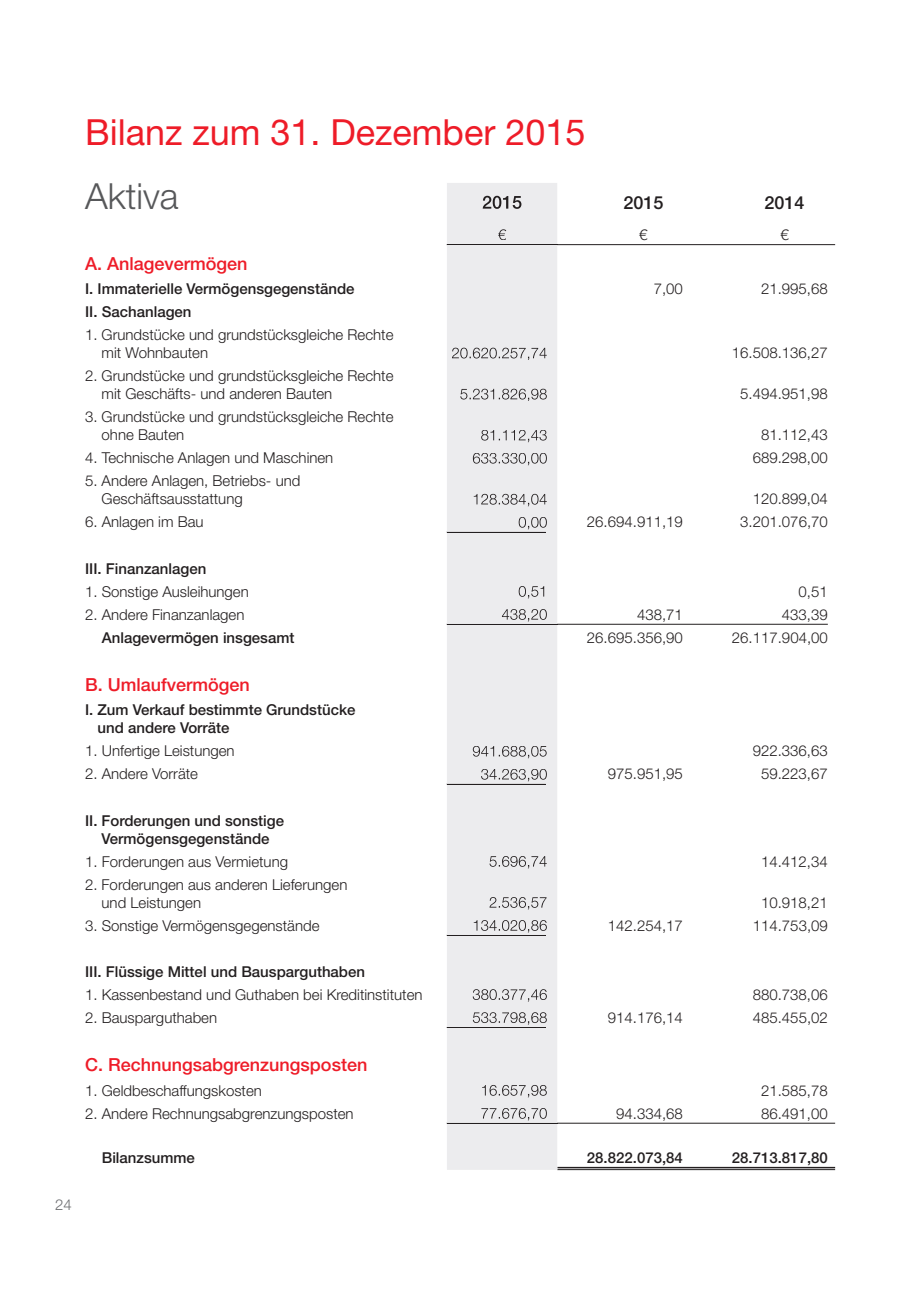
<style>
.page{position:relative;width:919px;height:1289px;background:#fff}
.page>*{position:absolute;margin:0;border:0;box-sizing:border-box;transform-origin:0 0}
.t1{font:36px "Helvetica Neue LT";color:#ee1c28}
.t2{font:300 36px "Helvetica Neue LT";color:#57585a}
.t3{font:500 18px "Helvetica Neue LT";color:#ee1c28}
.t4{font:500 18px "Helvetica Neue LT";color:#231f20}
.t5{font:300 15px/18px "Helvetica Neue LT";color:#231f20}
.t6{font:500 15px/18px "Helvetica Neue LT";color:#231f20}
.t7{font:300 15px "Helvetica Neue LT";color:#6c6d70}
</style>
<div class="page">
<hr style="left:446px;top:244px;width:389px;height:1px;background:#231f20">
<hr style="left:446px;top:531px;width:99px;height:1px;background:#231f20">
<hr style="left:446px;top:624px;width:381px;height:1px;background:#231f20">
<hr style="left:446px;top:783px;width:99px;height:1px;background:#231f20">
<hr style="left:446px;top:934px;width:99px;height:1px;background:#231f20">
<hr style="left:446px;top:1027px;width:99px;height:1px;background:#231f20">
<hr style="left:446px;top:1122px;width:389px;height:1px;background:#231f20">
<hr style="left:557px;top:1166px;width:278px;height:2px;background:#231f20">
<hr style="left:557px;top:1169px;width:278px;height:1px;background:#231f20">
<div style="left:447px;top:183px;width:110px;height:986px;background:#ececee"></div>
<svg style="left:482px;top:196px;width:75px;height:13px"></svg>
<svg style="left:498px;top:229px;width:59px;height:11px"></svg>
<hr style="left:447px;top:244px;width:110px;height:1px;background:#231f20">
<svg style="left:447px;top:347px;width:20px;height:11px"></svg>
<svg style="left:447px;top:429px;width:78px;height:11px"></svg>
<hr style="left:447px;top:531px;width:98px;height:1px;background:#231f20">
<hr style="left:447px;top:624px;width:110px;height:1px;background:#231f20">
<svg style="left:447px;top:768px;width:41px;height:11px"></svg>
<hr style="left:447px;top:783px;width:98px;height:1px;background:#231f20">
<svg style="left:447px;top:896px;width:67px;height:14px"></svg>
<hr style="left:447px;top:934px;width:98px;height:1px;background:#231f20">
<hr style="left:447px;top:1027px;width:98px;height:1px;background:#231f20">
<hr style="left:447px;top:1122px;width:110px;height:1px;background:#231f20">
<h1 class="t1" style="left:85px;top:120px;width:502px">Bilanz zum 31. Dezember 2015</h1>
<h1 class="t2" style="left:85px;top:183px;width:95px">Aktiva</h1>
<p class="t4" style="left:623px;top:196px;width:42px">2015</p>
<p class="t4" style="left:764px;top:196px;width:42px">2014</p>
<p class="t5" style="left:639px;top:227px;width:10px">€</p>
<p class="t5" style="left:780px;top:227px;width:10px">€</p>
<p class="t3" style="left:85px;top:257px;width:164px">A. Anlagevermögen</p>
<p class="t6" style="left:85px;top:281px;width:271px">I. Immaterielle Vermögensgegenstände</p>
<p class="t5" style="left:653px;top:281px;width:31px">7,00</p>
<p class="t5" style="left:761px;top:281px;width:68px">21.995,68</p>
<p class="t6" style="left:85px;top:304px;width:108px">II. Sachanlagen</p>
<p class="t5" style="left:102px;top:327px;width:293px;text-indent:-16px">1. Grundstücke und grundstücksgleiche Rechte mit Wohnbauten</p>
<p class="t5" style="left:731px;top:345px;width:97px">16.508.136,27</p>
<p class="t5" style="left:102px;top:368px;width:293px;text-indent:-17px">2. Grundstücke und grundstücksgleiche Rechte mit Geschäfts- und anderen Bauten</p>
<p class="t5" style="left:102px;top:409px;width:293px;text-indent:-16px">3. Grundstücke und grundstücksgleiche Rechte ohne Bauten</p>
<p class="t5" style="left:740px;top:386px;width:89px">5.494.951,98</p>
<p class="t5" style="left:761px;top:427px;width:68px">81.112,43</p>
<p class="t5" style="left:85px;top:450px;width:250px">4. Technische Anlagen und Maschinen</p>
<p class="t5" style="left:752px;top:450px;width:77px">689.298,00</p>
<p class="t5" style="left:102px;top:473px;width:200px;text-indent:-16px">5. Andere Anlagen, Betriebs- und<br>Geschäftsausstattung</p>
<p class="t5" style="left:752px;top:491px;width:77px">120.899,04</p>
<p class="t5" style="left:85px;top:514px;width:120px">6. Anlagen im Bau</p>
<p class="t5" style="left:587px;top:514px;width:97px">26.694.911,19</p>
<p class="t5" style="left:740px;top:514px;width:89px">3.201.076,70</p>
<p class="t6" style="left:85px;top:560px;width:123px">III. Finanzanlagen</p>
<p class="t5" style="left:85px;top:583px;width:165px">1. Sonstige Ausleihungen</p>
<p class="t5" style="left:798px;top:583px;width:31px">0,51</p>
<p class="t5" style="left:85px;top:606px;width:161px">2. Andere Finanzanlagen</p>
<p class="t5" style="left:637px;top:606px;width:47px">438,71</p>
<p class="t5" style="left:781px;top:606px;width:47px">433,39</p>
<p class="t6" style="left:102px;top:629px;width:194px">Anlagevermögen insgesamt</p>
<p class="t5" style="left:587px;top:629px;width:97px">26.695.356,90</p>
<p class="t5" style="left:731px;top:629px;width:97px">26.117.904,00</p>
<p class="t3" style="left:85px;top:678px;width:166px">B. Umlaufvermögen</p>
<p class="t6" style="left:97px;top:702px;width:259px;text-indent:-12px">I. Zum Verkauf bestimmte Grundstücke und andere Vorräte</p>
<p class="t5" style="left:85px;top:743px;width:151px">1. Unfertige Leistungen</p>
<p class="t5" style="left:752px;top:743px;width:77px">922.336,63</p>
<p class="t5" style="left:85px;top:766px;width:114px">2. Andere Vorräte</p>
<p class="t5" style="left:607px;top:766px;width:77px">975.951,95</p>
<p class="t5" style="left:761px;top:766px;width:68px">59.223,67</p>
<p class="t6" style="left:85px;top:812px;width:200px;text-align:center">II. Forderungen und sonstige<br>Vermögensgegenstände</p>
<p class="t5" style="left:85px;top:853px;width:204px">1. Forderungen aus Vermietung</p>
<p class="t5" style="left:761px;top:853px;width:68px">14.412,34</p>
<p class="t5" style="left:102px;top:876px;width:247px;text-indent:-16px">2. Forderungen aus anderen Lieferungen und Leistungen</p>
<p class="t5" style="left:761px;top:894px;width:68px">10.918,21</p>
<p class="t5" style="left:85px;top:917px;width:236px">3. Sonstige Vermögensgegenstände</p>
<p class="t5" style="left:607px;top:917px;width:77px">142.254,17</p>
<p class="t5" style="left:752px;top:917px;width:77px">114.753,09</p>
<p class="t6" style="left:85px;top:963px;width:281px">III. Flüssige Mittel und Bausparguthaben</p>
<p class="t5" style="left:85px;top:986px;width:339px">1. Kassenbestand und Guthaben bei Kreditinstituten</p>
<p class="t5" style="left:752px;top:986px;width:77px">880.738,06</p>
<p class="t5" style="left:85px;top:1009px;width:133px">2. Bausparguthaben</p>
<p class="t5" style="left:607px;top:1009px;width:77px">914.176,14</p>
<p class="t5" style="left:752px;top:1009px;width:77px">485.455,02</p>
<p class="t3" style="left:85px;top:1058px;width:284px">C. Rechnungsabgrenzungsposten</p>
<p class="t5" style="left:85px;top:1082px;width:178px">1. Geldbeschaffungskosten</p>
<p class="t5" style="left:761px;top:1082px;width:68px">21.585,78</p>
<p class="t5" style="left:85px;top:1105px;width:270px">2. Andere Rechnungsabgrenzungsposten</p>
<p class="t5" style="left:616px;top:1105px;width:68px">94.334,68</p>
<p class="t5" style="left:761px;top:1105px;width:68px">86.491,00</p>
<p class="t6" style="left:102px;top:1149px;width:95px">Bilanzsumme</p>
<p class="t6" style="left:587px;top:1149px;width:97px">28.822.073,84</p>
<p class="t6" style="left:731px;top:1149px;width:97px">28.713.817,80</p>
<p class="t7" style="left:55px;top:1199px;width:18px">24</p>
</div>
